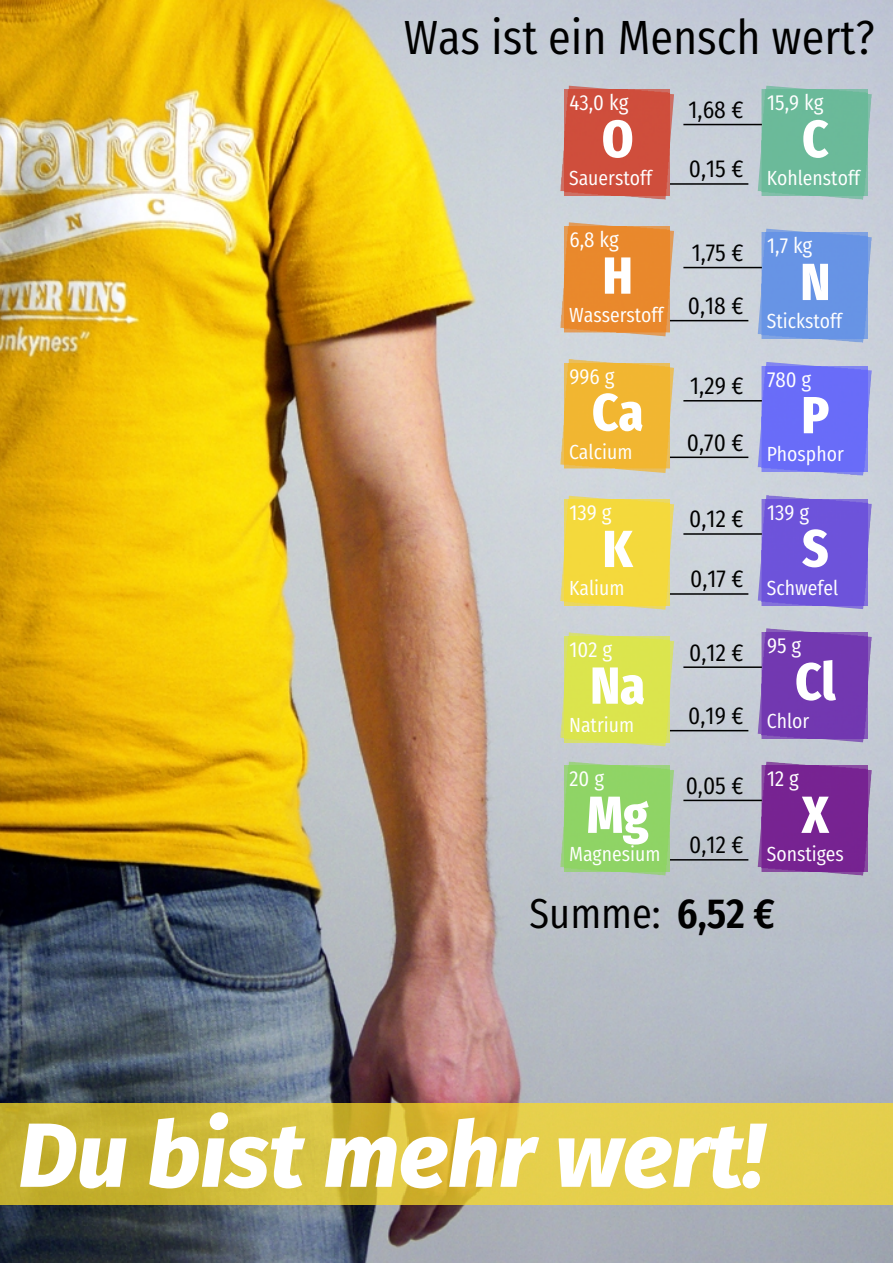
<style>
.page{position:relative;width:893px;height:1263px;background:#fff}
.page>*{position:absolute;margin:0;border:0;box-sizing:border-box;transform-origin:0 0}
.t1{font:italic 700 90.9px "Fira Sans";color:#fff}
.t2{font:700 52.2px "Fira Sans Condensed";color:#fff}
.t3{font:48px "Fira Sans Condensed";color:#000}
.t4{font:42px "Fira Sans Condensed";color:#000}
.t5{font:24.45px "Fira Sans Condensed";color:#000}
.t6{font:21.75px "Fira Sans Condensed";color:#fff}
.t7{font:20.4px "Fira Sans Condensed";color:#fff}
.s1{font-style:inherit}
</style>
<div class="page">
<img style="left:0;top:0;width:893px;height:1263px">
<img style="left:560px;top:86px;width:114px;height:114px">
<div style="left:564px;top:90px;width:106px;height:106px;background:#cf4e3c"></div>
<img style="left:758px;top:86px;width:114px;height:114px">
<div style="left:762px;top:90px;width:106px;height:106px;background:#6bba9a"></div>
<img style="left:560px;top:222px;width:114px;height:114px">
<div style="left:564px;top:226px;width:106px;height:106px;background:#e9882c"></div>
<img style="left:758px;top:229px;width:114px;height:114px">
<div style="left:762px;top:233px;width:106px;height:106px;background:#6794e5"></div>
<img style="left:560px;top:359px;width:114px;height:114px">
<div style="left:564px;top:363px;width:106px;height:106px;background:#f1b631"></div>
<img style="left:758px;top:362px;width:114px;height:114px">
<div style="left:762px;top:366px;width:106px;height:106px;background:#696cf8"></div>
<img style="left:560px;top:496px;width:114px;height:114px">
<div style="left:564px;top:500px;width:106px;height:106px;background:#f4d93c"></div>
<img style="left:758px;top:495px;width:114px;height:114px">
<div style="left:762px;top:499px;width:106px;height:106px;background:#6d53da"></div>
<img style="left:560px;top:632px;width:114px;height:114px">
<div style="left:564px;top:636px;width:106px;height:106px;background:#dbe54d"></div>
<img style="left:758px;top:628px;width:114px;height:114px">
<div style="left:762px;top:632px;width:106px;height:106px;background:#7238b1"></div>
<img style="left:560px;top:761px;width:114px;height:114px">
<div style="left:564px;top:766px;width:106px;height:105px;background:#8fd465"></div>
<img style="left:758px;top:761px;width:114px;height:114px">
<div style="left:762px;top:766px;width:106px;height:105px;background:#772392"></div>
<hr style="left:670px;top:183px;width:78px;height:2px;background:#000">
<hr style="left:670px;top:320px;width:78px;height:1px;background:#000">
<hr style="left:670px;top:457px;width:78px;height:1px;background:#000">
<hr style="left:670px;top:593px;width:78px;height:2px;background:#000">
<hr style="left:670px;top:730px;width:78px;height:1px;background:#000">
<hr style="left:670px;top:859px;width:78px;height:1px;background:#000">
<hr style="left:683px;top:124px;width:79px;height:1px;background:#000">
<hr style="left:683px;top:267px;width:79px;height:1px;background:#000">
<hr style="left:683px;top:400px;width:79px;height:1px;background:#000">
<hr style="left:683px;top:533px;width:79px;height:2px;background:#000">
<hr style="left:683px;top:666px;width:79px;height:2px;background:#000">
<hr style="left:683px;top:800px;width:79px;height:1px;background:#000">
<img style="left:0;top:1104px;width:893px;height:101px">
<h3 class="t3" style="left:404px;top:9px;width:473px">Was ist ein Mensch wert?</h3>
<p class="t6" style="left:569px;top:90px;width:61px">43,0 kg</p>
<h2 class="t2" style="left:602px;top:108px;width:33px">O</h2>
<p class="t7" style="left:569px;top:166px;width:84px">Sauerstoff</p>
<p class="t6" style="left:569px;top:227px;width:51px">6,8 kg</p>
<h2 class="t2" style="left:603px;top:245px;width:31px">H</h2>
<p class="t7" style="left:569px;top:303px;width:96px">Wasserstoff</p>
<p class="t6" style="left:569px;top:363px;width:47px">996 g</p>
<h2 class="t2" style="left:592px;top:382px;width:53px">Ca</h2>
<p class="t7" style="left:569px;top:439px;width:65px">Calcium</p>
<p class="t6" style="left:569px;top:500px;width:44px">139 g</p>
<h2 class="t2" style="left:603px;top:518px;width:31px">K</h2>
<p class="t7" style="left:569px;top:576px;width:57px">Kalium</p>
<p class="t6" style="left:569px;top:637px;width:44px">102 g</p>
<h2 class="t2" style="left:590px;top:655px;width:56px">Na</h2>
<p class="t7" style="left:569px;top:713px;width:67px">Natrium</p>
<p class="t6" style="left:569px;top:766px;width:36px">20 g</p>
<h2 class="t2" style="left:587px;top:784px;width:63px">Mg</h2>
<p class="t7" style="left:569px;top:842px;width:93px">Magnesium</p>
<p class="t5" style="left:688px;top:95px;width:57px">1,68 €</p>
<p class="t5" style="left:689px;top:154px;width:56px">0,15 €</p>
<p class="t5" style="left:692px;top:238px;width:54px">1,75 €</p>
<p class="t5" style="left:688px;top:291px;width:57px">0,18 €</p>
<p class="t5" style="left:690px;top:371px;width:55px">1,29 €</p>
<p class="t5" style="left:687px;top:428px;width:58px">0,70 €</p>
<p class="t5" style="left:689px;top:505px;width:56px">0,12 €</p>
<p class="t5" style="left:690px;top:564px;width:55px">0,17 €</p>
<p class="t5" style="left:689px;top:638px;width:56px">0,12 €</p>
<p class="t5" style="left:688px;top:701px;width:57px">0,19 €</p>
<p class="t5" style="left:686px;top:771px;width:59px">0,05 €</p>
<p class="t5" style="left:689px;top:830px;width:56px">0,12 €</p>
<p class="t6" style="left:767px;top:90px;width:58px">15,9 kg</p>
<h2 class="t2" style="left:802px;top:108px;width:28px">C</h2>
<p class="t7" style="left:767px;top:166px;width:95px">Kohlenstoff</p>
<p class="t6" style="left:767px;top:233px;width:47px">1,7 kg</p>
<h2 class="t2" style="left:800px;top:251px;width:31px">N</h2>
<p class="t7" style="left:767px;top:309px;width:77px">Stickstoff</p>
<p class="t6" style="left:767px;top:366px;width:46px">780 g</p>
<h2 class="t2" style="left:802px;top:384px;width:29px">P</h2>
<p class="t7" style="left:767px;top:442px;width:79px">Phosphor</p>
<p class="t6" style="left:767px;top:499px;width:44px">139 g</p>
<h2 class="t2" style="left:802px;top:518px;width:28px">S</h2>
<p class="t7" style="left:767px;top:575px;width:73px">Schwefel</p>
<p class="t6" style="left:767px;top:633px;width:36px">95 g</p>
<h2 class="t2" style="left:795px;top:651px;width:42px">Cl</h2>
<p class="t7" style="left:767px;top:709px;width:44px">Chlor</p>
<p class="t6" style="left:767px;top:766px;width:33px">12 g</p>
<h2 class="t2" style="left:802px;top:784px;width:29px">X</h2>
<p class="t7" style="left:767px;top:842px;width:79px">Sonstiges</p>
<h3 class="t4" style="left:530px;top:888px;width:247px">Summe: <span class="s1">6,52 €</span></h3>
<h1 class="t1" style="left:19px;top:1102px;width:747px">Du bist mehr wert!</h1>
</div>
